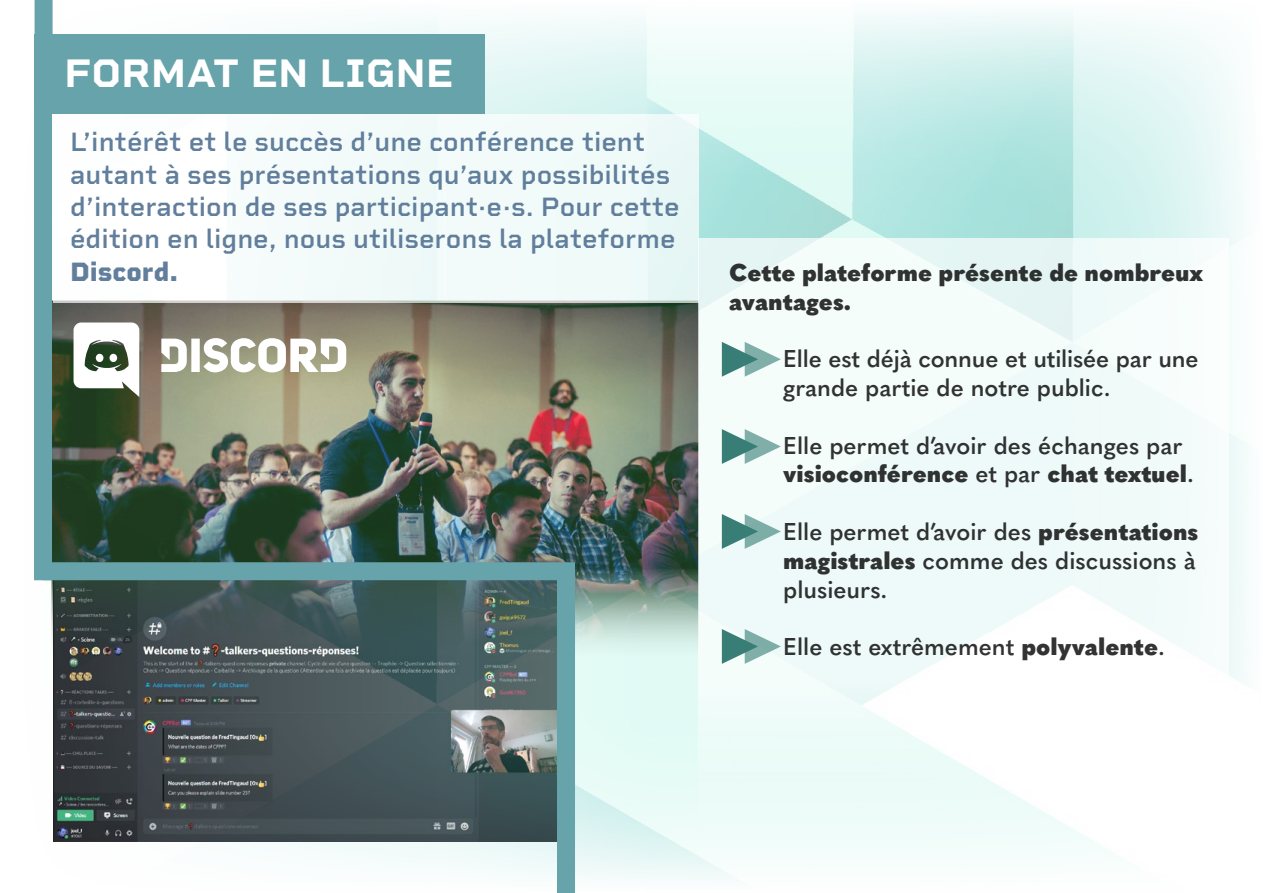
<style>
.page{position:relative;width:1263px;height:893px;background:#fff}
.page>*{position:absolute;margin:0;border:0;box-sizing:border-box;transform-origin:0 0}
.t1{font:700 40.5px "Rigid Square";color:#fff}
.t2{font:600 27px/32.4px "Rigid Square";color:#617f9c}
.t3{font:800 27px "Rigid Square";color:#617f9c}
.t4{font:600 24px/28.8px "Quasimoda";color:#000}
.t5{font:900 24px/28.8px "Quasimoda";color:#000}
.s1{font-weight:900}
</style>
<div class="page">
<img style="left:34px;top:0;width:1214px;height:881px">
<div style="left:34px;top:34px;width:451px;height:80px;background:#67a3aa"></div>
<img style="left:52px;top:301px;width:647px;height:364px">
<div style="left:35px;top:0;width:18px;height:34px;background:#67a3aa"></div>
<div style="left:54px;top:114px;width:645px;height:188px;background:#f3fbfa"></div>
<div style="left:34px;top:114px;width:18px;height:466px;background:#67a3aa"></div>
<img style="left:54px;top:580px;width:503px;height:262px">
<div style="left:43px;top:562px;width:514px;height:18px;background:#67a3aa"></div>
<div style="left:557px;top:562px;width:18px;height:331px;background:#67a3aa"></div>
<svg style="left:74px;top:322px;width:272px;height:75px"></svg>
<div style="left:699px;top:238px;width:530px;height:655px;background:#f3fcfb"></div>
<svg style="left:722px;top:342px;width:59px;height:35px"></svg>
<svg style="left:722px;top:429px;width:59px;height:35px"></svg>
<svg style="left:722px;top:514px;width:59px;height:35px"></svg>
<svg style="left:722px;top:629px;width:59px;height:35px"></svg>
<h1 class="t1" style="left:64px;top:49px;width:391px">FORMAT EN LIGNE</h1>
<p class="t2" style="left:70px;top:126px;width:611px">L’intérêt et le succès d’une conférence tient autant à ses présentations qu’aux possibilités d’interaction de ses participant·e·s. Pour cette édition en ligne, nous utiliserons la plateforme</p>
<p class="t3" style="left:70px;top:255px;width:109px">Discord.</p>
<p class="t5" style="left:729px;top:256px;width:475px">Cette plateforme présente de nombreux avantages.</p>
<p class="t4" style="left:783px;top:343px;width:417px">Elle est déjà connue et utilisée par une grande partie de notre public.</p>
<p class="t4" style="left:783px;top:429px;width:412px">Elle permet d’avoir des échanges par <span class="s1">visioconférence</span> et par <span class="s1">chat textuel</span>.</p>
<p class="t4" style="left:783px;top:515px;width:417px;text-align:justify">Elle permet d’avoir des <span class="s1">présentations magistrales</span> comme des discussions à plusieurs.</p>
<p class="t4" style="left:783px;top:631px;width:383px">Elle est extrêmement <span class="s1">polyvalente</span>.</p>
</div>
